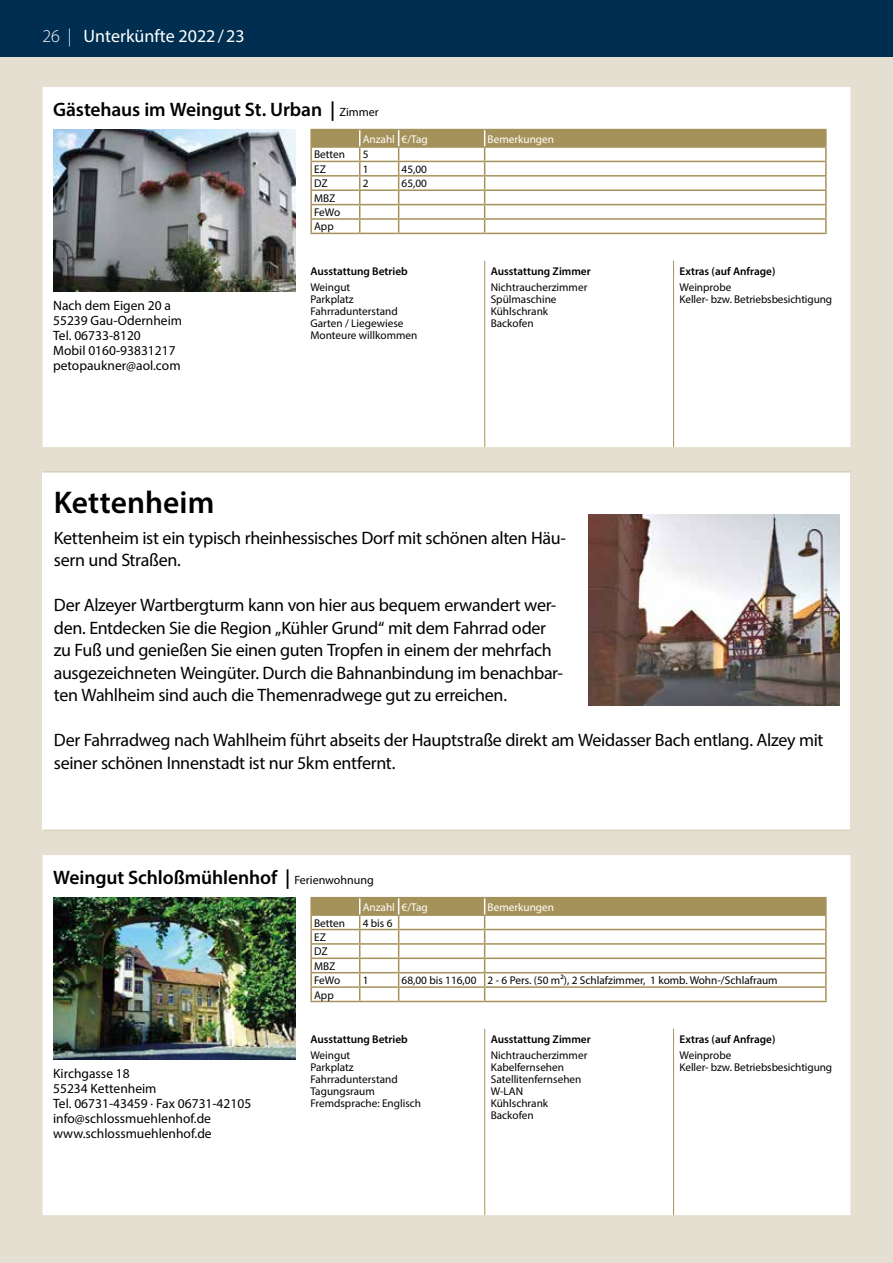
<style>
.page{position:relative;width:893px;height:1263px;background:#fff}
.page>*{position:absolute;margin:0;border:0;box-sizing:border-box;transform-origin:0 0}
.t1{font:600 31.5px "Myriad Pro";color:#000}
.t2{font:600 19.5px "Myriad Pro";letter-spacing:-.005em;color:#000}
.t3{font:18px/22.5px "Myriad Pro";letter-spacing:-.015em;color:#000}
.t4{font:18px "Myriad Pro";color:#fff}
.t5{font:13.5px/15px "Myriad Pro";color:#000}
.t6{font:11.25px/12px "Myriad Pro";color:#000}
.t7{font:600 11.25px "Myriad Pro";color:#000}
.t8{font:11.25px "Myriad Pro";color:#fff}
.s1{font-weight:300}
.s2{font-weight:400;font-size:12px}
</style>
<div class="page">
<div style="left:0;top:0;width:893px;height:58px;background:#002e51"></div>
<div style="left:0;top:58px;width:893px;height:1205px;background:#e4dfd0"></div>
<div style="left:43px;top:87px;width:807px;height:360px;background:#fff"></div>
<hr style="left:484px;top:261px;width:1px;height:186px;background:#a5925a">
<hr style="left:673px;top:261px;width:1px;height:186px;background:#a5925a">
<img style="left:53px;top:130px;width:243px;height:161px">
<hr style="left:310px;top:129px;width:50px;height:1px;background:#a5925a">
<hr style="left:360px;top:129px;width:39px;height:1px;background:#a5925a">
<hr style="left:399px;top:129px;width:86px;height:1px;background:#a5925a">
<hr style="left:485px;top:129px;width:342px;height:1px;background:#a5925a">
<hr style="left:310px;top:233px;width:50px;height:1px;background:#a5925a">
<hr style="left:360px;top:233px;width:39px;height:1px;background:#a5925a">
<hr style="left:399px;top:233px;width:86px;height:1px;background:#a5925a">
<hr style="left:485px;top:233px;width:342px;height:1px;background:#a5925a">
<svg style="left:310px;top:130px;width:517px;height:103px;background:#e7e2d4"></svg>
<div style="left:43px;top:472px;width:807px;height:358px;background:#fff"></div>
<hr style="left:43px;top:471px;width:807px;height:2px;background:#d8d1bb">
<hr style="left:43px;top:830px;width:807px;height:1px;background:#d8d1bb">
<div style="left:43px;top:855px;width:807px;height:360px;background:#fff"></div>
<hr style="left:484px;top:1029px;width:1px;height:186px;background:#a5925a">
<hr style="left:673px;top:1029px;width:1px;height:186px;background:#a5925a">
<img style="left:53px;top:898px;width:243px;height:161px">
<hr style="left:310px;top:897px;width:50px;height:1px;background:#a5925a">
<hr style="left:360px;top:897px;width:39px;height:1px;background:#a5925a">
<hr style="left:399px;top:897px;width:86px;height:1px;background:#a5925a">
<hr style="left:485px;top:897px;width:342px;height:1px;background:#a5925a">
<hr style="left:310px;top:1001px;width:50px;height:1px;background:#a5925a">
<hr style="left:360px;top:1001px;width:39px;height:1px;background:#a5925a">
<hr style="left:399px;top:1001px;width:86px;height:1px;background:#a5925a">
<hr style="left:485px;top:1001px;width:342px;height:1px;background:#a5925a">
<svg style="left:310px;top:898px;width:517px;height:103px;background:#e7e2d4"></svg>
<img style="left:588px;top:514px;width:251px;height:192px">
<p class="t4" style="left:43px;top:25px;width:204px"><span class="s1">26 |</span> Unterkünfte 2022/23</p>
<p class="t2" style="left:53px;top:97px;width:327px">Gästehaus im Weingut St. Urban | <span class="s2">Zimmer</span></p>
<p class="t5" style="left:53px;top:297px;width:130px">Nach dem Eigen 20 a<br>55239 Gau-Odernheim<br>Tel. 06733-8120<br>Mobil 0160-93831217 petopaukner@aol.com</p>
<p class="t8" style="left:363px;top:132px;width:67px">Anzahl €/Tag</p>
<p class="t8" style="left:488px;top:132px;width:68px">Bemerkungen</p>
<p class="t6" style="left:314px;top:148px;width:33px">Betten</p>
<p class="t6" style="left:363px;top:148px;width:7px">5</p>
<p class="t6" style="left:314px;top:163px;width:13px">EZ</p>
<p class="t6" style="left:363px;top:163px;width:7px">1</p>
<p class="t6" style="left:402px;top:163px;width:27px">45,00</p>
<p class="t6" style="left:314px;top:177px;width:15px">DZ</p>
<p class="t6" style="left:363px;top:177px;width:7px">2</p>
<p class="t6" style="left:402px;top:177px;width:27px">65,00</p>
<p class="t6" style="left:314px;top:190px;width:28px;line-height:14.4px">MBZ<br>FeWo<br>App</p>
<p class="t7" style="left:310px;top:264px;width:99px">Ausstattung Betrieb</p>
<p class="t6" style="left:310px;top:281px;width:108px">Weingut<br>Parkplatz<br>Fahrradunterstand<br>Garten / Liegewiese<br>Monteure willkommen</p>
<p class="t7" style="left:491px;top:264px;width:102px">Ausstattung Zimmer</p>
<p class="t6" style="left:491px;top:281px;width:98px">Nichtraucherzimmer<br>Spülmaschine<br>Kühlschrank<br>Backofen</p>
<p class="t7" style="left:680px;top:264px;width:97px">Extras (auf Anfrage)</p>
<p class="t6" style="left:680px;top:281px;width:154px">Weinprobe<br>Keller- bzw. Betriebsbesichtigung</p>
<h1 class="t1" style="left:54px;top:482px;width:162px">Kettenheim</h1>
<p class="t3" style="left:54px;top:526px;width:514px">Kettenheim ist ein typisch rheinhessisches Dorf mit schönen alten Häu&shy;sern und Straßen.</p>
<p class="t3" style="left:54px;top:593px;width:510px">Der Alzeyer Wartbergturm kann von hier aus bequem erwandert wer&shy;den. Entdecken Sie die Region „Kühler Grund“ mit dem Fahrrad oder zu Fuß und genießen Sie einen guten Tropfen in einem der mehrfach ausgezeichneten Weingüter. Durch die Bahnanbindung im benachbar&shy;ten Wahlheim sind auch die Themenradwege gut zu erreichen.</p>
<p class="t3" style="left:54px;top:728px;width:771px">Der Fahrradweg nach Wahlheim führt abseits der Hauptstraße direkt am Weidasser Bach entlang. Alzey mit seiner schönen Innenstadt ist nur 5km entfernt.</p>
<p class="t2" style="left:53px;top:865px;width:322px">Weingut Schloßmühlenhof | <span class="s2">Ferienwohnung</span></p>
<p class="t8" style="left:363px;top:900px;width:67px">Anzahl €/Tag</p>
<p class="t8" style="left:488px;top:900px;width:68px">Bemerkungen</p>
<p class="t5" style="left:53px;top:1065px;width:200px">Kirchgasse 18<br>55234 Kettenheim<br>Tel. 06731-43459 · Fax 06731-42105 info@schlossmuehlenhof.de www.schlossmuehlenhof.de</p>
<p class="t6" style="left:314px;top:916px;width:33px">Betten</p>
<p class="t6" style="left:363px;top:916px;width:31px">4 bis 6</p>
<p class="t6" style="left:314px;top:930px;width:28px;line-height:14.4px">EZ<br>DZ<br>MBZ<br>FeWo</p>
<p class="t6" style="left:363px;top:974px;width:7px">1</p>
<p class="t6" style="left:402px;top:974px;width:378px">68,00 bis 116,00 2 - 6 Pers. (50 m²), 2 Schlafzimmer, 1 komb. Wohn-/Schlafraum</p>
<p class="t6" style="left:314px;top:988px;width:21px">App</p>
<p class="t7" style="left:310px;top:1032px;width:99px">Ausstattung Betrieb</p>
<p class="t6" style="left:310px;top:1049px;width:112px">Weingut<br>Parkplatz<br>Fahrradunterstand<br>Tagungsraum<br>Fremdsprache: Englisch</p>
<p class="t7" style="left:491px;top:1032px;width:102px">Ausstattung Zimmer</p>
<p class="t6" style="left:491px;top:1049px;width:98px">Nichtraucherzimmer<br>Kabelfernsehen<br>Satellitenfernsehen<br>W-LAN<br>Kühlschrank<br>Backofen</p>
<p class="t7" style="left:680px;top:1032px;width:97px">Extras (auf Anfrage)</p>
<p class="t6" style="left:680px;top:1049px;width:154px">Weinprobe<br>Keller- bzw. Betriebsbesichtigung</p>
</div>
